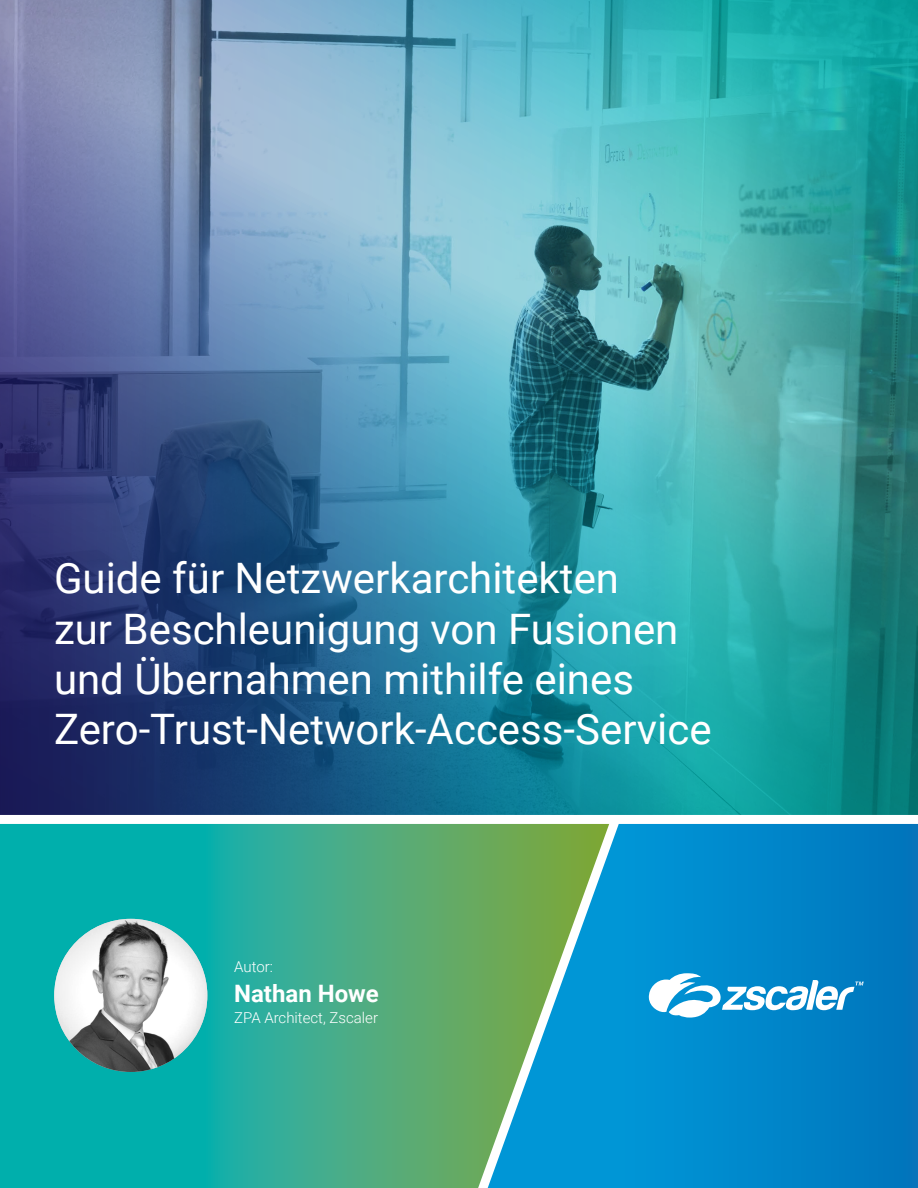
<style>
.page{position:relative;width:918px;height:1188px;background:#fff}
.page>*{position:absolute;margin:0;border:0;box-sizing:border-box;transform-origin:0 0}
.t1{font:42px/50.4px "Roboto";color:#fff}
.t2{font:700 24px "Roboto";color:#fff}
.t3{font:300 15px "Roboto";color:#fff}
</style>
<div class="page">
<img style="left:0;top:0;width:918px;height:815px">
<svg style="left:0;top:824px;width:467px;height:364px;background:#2aad95"></svg>
<svg style="left:627px;top:824px;width:291px;height:364px;background:#0085c8"></svg>
<svg style="left:467px;top:808px;width:160px;height:380px;background:#43a498"></svg>
<div style="left:0;top:815px;width:918px;height:9px;background:#fff"></div>
<svg style="left:648px;top:973px;width:216px;height:45px"></svg>
<img style="left:54px;top:919px;width:153px;height:153px;border-radius:77px">
<p class="t1" style="left:54px;top:551px;width:659px">Guide für Netzwerkarchitekten<br>zur Beschleunigung von Fusionen und Übernahmen mithilfe eines Zero-Trust-Network-Access-Service</p>
<p class="t3" style="left:234px;top:956px;width:40px">Autor:</p>
<p class="t2" style="left:234px;top:977px;width:146px">Nathan Howe</p>
<p class="t3" style="left:234px;top:1007px;width:145px">ZPA Architect, Zscaler</p>
</div>
